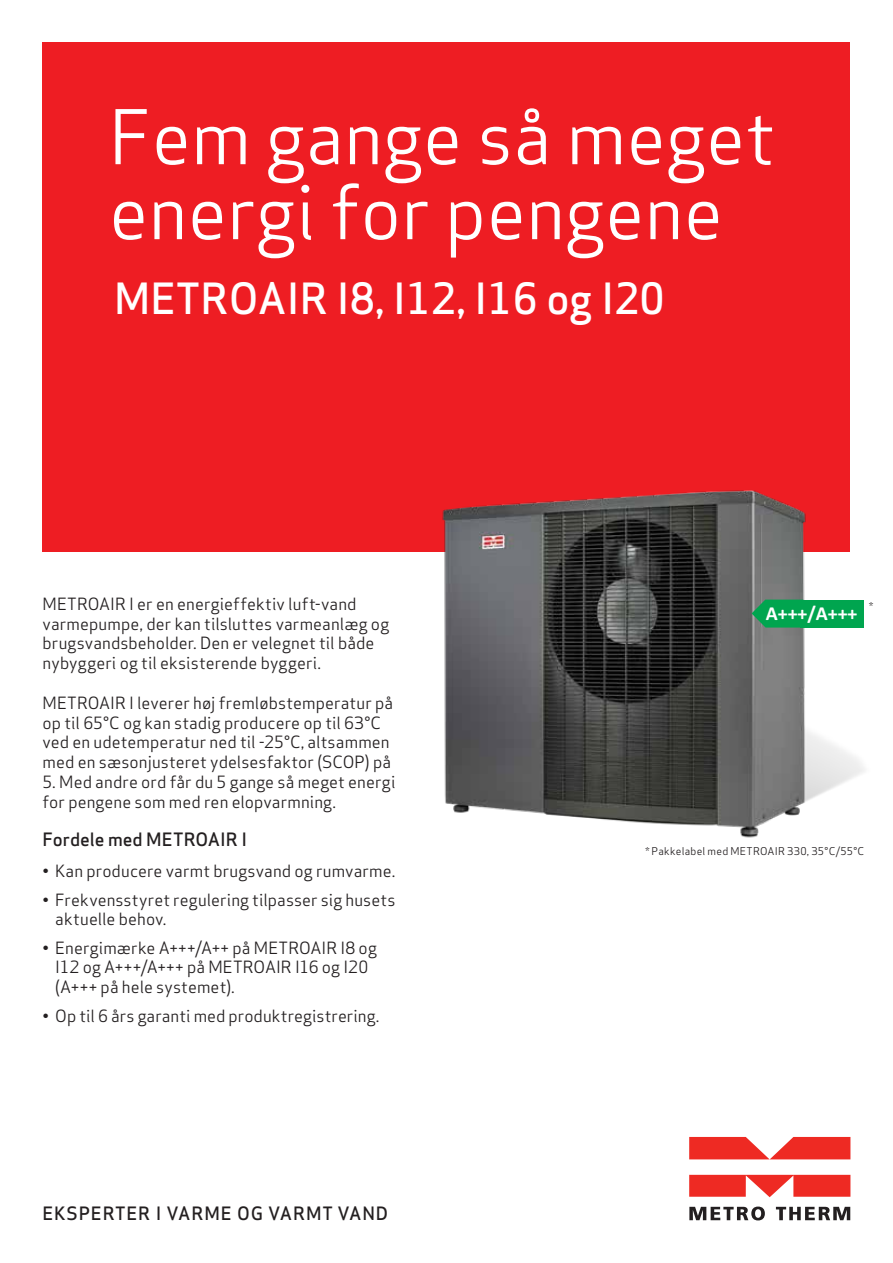
<style>
.page{position:relative;width:893px;height:1263px;background:#fff}
.page>*{position:absolute;margin:0;border:0;box-sizing:border-box;transform-origin:0 0}
.t1{font:73.5px/75px "Apex Sans";color:#fff}
.t2{font:500 42px "Apex Sans";color:#fff}
.t3{font:700 19.8px "Calibri";color:#fff}
.t4{font:500 18px "Apex Sans";letter-spacing:.05em;color:#231f20}
.t5{font:500 18px "Apex Sans";letter-spacing:.01em;color:#231f20}
.t6{font:16.5px/19.8px "Apex Sans";letter-spacing:.005em;color:#231f20}
.t7{font:10.5px "Apex Sans";letter-spacing:.025em;color:#231f20}
</style>
<div class="page">
<div style="left:43px;top:43px;width:807px;height:509px;background:#ee1d23"></div>
<svg style="left:689px;top:1206px;width:76px;height:14px"></svg>
<svg style="left:776px;top:1207px;width:74px;height:13px"></svg>
<svg style="left:689px;top:1175px;width:161px;height:22px;background:#f04a44"></svg>
<svg style="left:689px;top:1137px;width:161px;height:22px;background:#f04a44"></svg>
<img style="left:442px;top:490px;width:423px;height:348px">
<svg style="left:752px;top:600px;width:49px;height:27px"></svg>
<div style="left:801px;top:600px;width:63px;height:27px;background:#00a54f"></div>
<h1 class="t1" style="left:109px;top:93px;width:668px">Fem gange så meget energi for pengene</h1>
<h2 class="t2" style="left:114px;top:261px;width:552px">METROAIR I8, I12, I16 og I20</h2>
<p class="t6" style="left:43px;top:592px;width:348px">METROAIR I er en energieffektiv luft-vand varmepumpe, der kan tilsluttes varmeanlæg og brugsvandsbeholder. Den er velegnet til både nybyggeri og til eksisterende byggeri.</p>
<p class="t6" style="left:43px;top:691px;width:352px">METROAIR I leverer høj fremløbstemperatur på op til 65°C og kan stadig producere op til 63°C ved en udetemperatur ned til -25°C, altsammen med en sæsonjusteret ydelsesfaktor (SCOP) på</p>
<p class="t6" style="left:43px;top:770px;width:354px">5. Med andre ord får du 5 gange så meget energi for pengene som med ren elopvarmning.</p>
<p class="t5" style="left:43px;top:823px;width:206px">Fordele med METROAIR I</p>
<p class="t6" style="left:43px;top:860px;width:354px">• Kan producere varmt brugsvand og rumvarme.</p>
<p class="t6" style="left:55px;top:888px;width:342px;text-indent:-13px">• Frekvensstyret regulering tilpasser sig husets aktuelle behov.</p>
<p class="t6" style="left:55px;top:936px;width:323px;text-indent:-13px">• Energimærke A+++/A++ på METROAIR I8 og<br>I12 og A+++/A+++ på METROAIR I16 og I20 (A+++ på hele systemet).</p>
<p class="t6" style="left:43px;top:1004px;width:338px">• Op til 6 års garanti med produktregistrering.</p>
<p class="t4" style="left:43px;top:1198px;width:347px">EKSPERTER I VARME OG VARMT VAND</p>
<p class="t3" style="left:766px;top:600px;width:93px">A+++/A+++</p>
<p class="t7" style="left:869px;top:597px;width:6px">*</p>
<p class="t7" style="left:645px;top:842px;width:220px">* Pakkelabel med METROAIR 330, 35°C/55°C</p>
</div>
